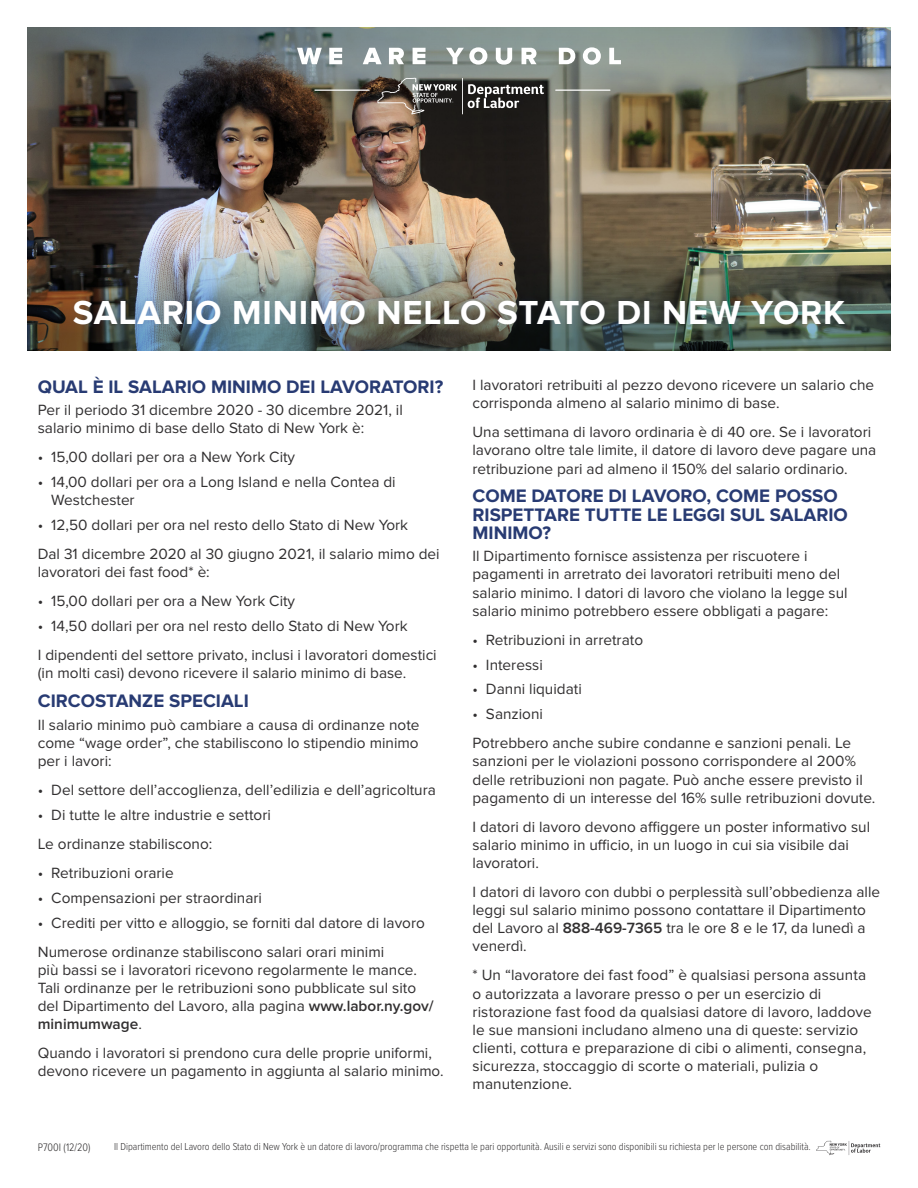
<style>
.page{position:relative;width:918px;height:1188px;background:#fff}
.page>*{position:absolute;margin:0;border:0;box-sizing:border-box;transform-origin:0 0}
.Fact_Sheet_Sub-head{font:700 34.5px "Proxima Nova";letter-spacing:.025em;color:#fff}
.Body_Copy{font:700 18.75px/18.1px "Proxima Nova";color:#283b73}
.Body_Copy-2{font:15.3px/18.1px "Proxima Nova";color:#312f30}
.P{font:300 11.25px "Proxima Nova Cond";color:#312f30}
.Disclaimer{font:300 10.5px "Proxima Nova Cond";color:#312f30}
.s1{font-weight:600}
</style>
<div class="page">
<img style="left:27px;top:162px;width:864px;height:74px">
<img style="left:27px;top:27px;width:864px;height:135px">
<img style="left:27px;top:236px;width:864px;height:115px">
<svg style="left:468px;top:84px;width:76px;height:24px"></svg>
<hr style="left:462px;top:78px;width:1px;height:36px;background:#fff">
<svg style="left:377px;top:78px;width:80px;height:36px;background:#635b53"></svg>
<hr style="left:555px;top:90px;width:55px;height:1px;background:#fff">
<hr style="left:314px;top:90px;width:56px;height:1px;background:#fff">
<svg style="left:297px;top:48px;width:25px;height:16px"></svg>
<svg style="left:329px;top:48px;width:13px;height:16px"></svg>
<svg style="left:363px;top:48px;width:19px;height:16px"></svg>
<svg style="left:389px;top:48px;width:15px;height:16px"></svg>
<svg style="left:413px;top:48px;width:13px;height:16px"></svg>
<svg style="left:446px;top:47px;width:41px;height:18px"></svg>
<svg style="left:496px;top:48px;width:16px;height:17px"></svg>
<svg style="left:522px;top:48px;width:15px;height:16px"></svg>
<svg style="left:559px;top:48px;width:16px;height:16px"></svg>
<svg style="left:583px;top:47px;width:18px;height:18px"></svg>
<svg style="left:609px;top:48px;width:12px;height:16px"></svg>
<div style="left:68px;top:295px;width:782px;height:35px;background:#22346f;opacity:.2"></div>
<svg style="left:816px;top:1141px;width:64px;height:14px"></svg>
<p class="Fact_Sheet_Sub-head" style="left:73px;top:293px;width:774px">SALARIO MINIMO NELLO STATO DI NEW YORK</p>
<p class="Body_Copy" style="left:38px;top:378px;width:407px">QUAL È IL SALARIO MINIMO DEI LAVORATORI?</p>
<p class="Body_Copy-2" style="left:38px;top:401px;width:367px">Per il periodo 31 dicembre 2020 - 30 dicembre 2021, il salario minimo di base dello Stato di New York è:</p>
<p class="Body_Copy-2" style="left:38px;top:448px;width:259px">• 15,00 dollari per ora a New York City</p>
<p class="Body_Copy-2" style="left:51px;top:473px;width:346px;text-indent:-14px">• 14,00 dollari per ora a Long Island e nella Contea di<br>Westchester</p>
<p class="Body_Copy-2" style="left:38px;top:516px;width:372px">• 12,50 dollari per ora nel resto dello Stato di New York</p>
<p class="Body_Copy-2" style="left:38px;top:545px;width:403px">Dal 31 dicembre 2020 al 30 giugno 2021, il salario mimo dei lavoratori dei fast food* è:</p>
<p class="Body_Copy-2" style="left:38px;top:592px;width:259px">• 15,00 dollari per ora a New York City</p>
<p class="Body_Copy-2" style="left:38px;top:617px;width:371px">• 14,50 dollari per ora nel resto dello Stato di New York</p>
<p class="Body_Copy-2" style="left:38px;top:646px;width:400px">I dipendenti del settore privato, inclusi i lavoratori domestici (in molti casi) devono ricevere il salario minimo di base.</p>
<p class="Body_Copy" style="left:38px;top:692px;width:213px">CIRCOSTANZE SPECIALI</p>
<p class="Body_Copy-2" style="left:38px;top:716px;width:383px;text-align:justify">Il salario minimo può cambiare a causa di ordinanze note come “wage order”, che stabiliscono lo stipendio minimo per i lavori:</p>
<p class="Body_Copy-2" style="left:38px;top:781px;width:400px">• Del settore dell’accoglienza, dell’edilizia e dell’agricoltura</p>
<p class="Body_Copy-2" style="left:38px;top:806px;width:235px">• Di tutte le altre industrie e settori</p>
<p class="Body_Copy-2" style="left:38px;top:835px;width:176px">Le ordinanze stabiliscono:</p>
<p class="Body_Copy-2" style="left:38px;top:864px;width:137px">• Retribuzioni orarie</p>
<p class="Body_Copy-2" style="left:38px;top:889px;width:226px">• Compensazioni per straordinari</p>
<p class="Body_Copy-2" style="left:38px;top:914px;width:389px">• Crediti per vitto e alloggio, se forniti dal datore di lavoro</p>
<p class="Body_Copy-2" style="left:38px;top:943px;width:397px">Numerose ordinanze stabiliscono salari orari minimi<br>più bassi se i lavoratori ricevono regolarmente le mance.<br>Tali ordinanze per le retribuzioni sono pubblicate sul sito del Dipartimento del Lavoro, alla pagina <span class="s1">www.labor.ny.gov/ minimumwage</span>.</p>
<p class="Body_Copy-2" style="left:38px;top:1044px;width:407px">Quando i lavoratori si prendono cura delle proprie uniformi, devono ricevere un pagamento in aggiunta al salario minimo.</p>
<p class="Body_Copy-2" style="left:472px;top:376px;width:403px">I lavoratori retribuiti al pezzo devono ricevere un salario che corrisponda almeno al salario minimo di base.</p>
<p class="Body_Copy-2" style="left:472px;top:423px;width:405px">Una settimana di lavoro ordinaria è di 40 ore. Se i lavoratori lavorano oltre tale limite, il datore di lavoro deve pagare una retribuzione pari ad almeno il 150% del salario ordinario.</p>
<p class="Body_Copy" style="left:472px;top:488px;width:377px">COME DATORE DI LAVORO, COME POSSO<br>RISPETTARE TUTTE LE LEGGI SUL SALARIO<br>MINIMO?</p>
<p class="Body_Copy-2" style="left:472px;top:547px;width:377px">Il Dipartimento fornisce assistenza per riscuotere i pagamenti in arretrato dei lavoratori retribuiti meno del salario minimo. I datori di lavoro che violano la legge sul salario minimo potrebbero essere obbligati a pagare:</p>
<p class="Body_Copy-2" style="left:472px;top:631px;width:172px">• Retribuzioni in arretrato</p>
<p class="Body_Copy-2" style="left:472px;top:656px;width:72px">• Interessi</p>
<p class="Body_Copy-2" style="left:472px;top:681px;width:111px">• Danni liquidati</p>
<p class="Body_Copy-2" style="left:472px;top:705px;width:72px">• Sanzioni</p>
<p class="Body_Copy-2" style="left:472px;top:734px;width:404px">Potrebbero anche subire condanne e sanzioni penali. Le sanzioni per le violazioni possono corrispondere al 200% delle retribuzioni non pagate. Può anche essere previsto il pagamento di un interesse del 16% sulle retribuzioni dovute.</p>
<p class="Body_Copy-2" style="left:472px;top:818px;width:399px">I datori di lavoro devono affiggere un poster informativo sul salario minimo in ufficio, in un luogo in cui sia visibile dai lavoratori.</p>
<p class="Body_Copy-2" style="left:472px;top:883px;width:409px">I datori di lavoro con dubbi o perplessità sull’obbedienza alle leggi sul salario minimo possono contattare il Dipartimento del Lavoro al <span class="s1">888-469-7365</span> tra le ore 8 e le 17, da lunedì a venerdì.</p>
<p class="Body_Copy-2" style="left:472px;top:966px;width:401px">* Un “lavoratore dei fast food” è qualsiasi persona assunta o autorizzata a lavorare presso o per un esercizio di ristorazione fast food da qualsiasi datore di lavoro, laddove le sue mansioni includano almeno una di queste: servizio clienti, cottura e preparazione di cibi o alimenti, consegna, sicurezza, stoccaggio di scorte o materiali, pulizia o manutenzione.</p>
<p class="P" style="left:38px;top:1139px;width:54px">P700I (12/20)</p>
<p class="Disclaimer" style="left:114px;top:1139px;width:698px">Il Dipartimento del Lavoro dello Stato di New York è un datore di lavoro/programma che rispetta le pari opportunità. Ausili e servizi sono disponibili su richiesta per le persone con disabilità.</p>
</div>
